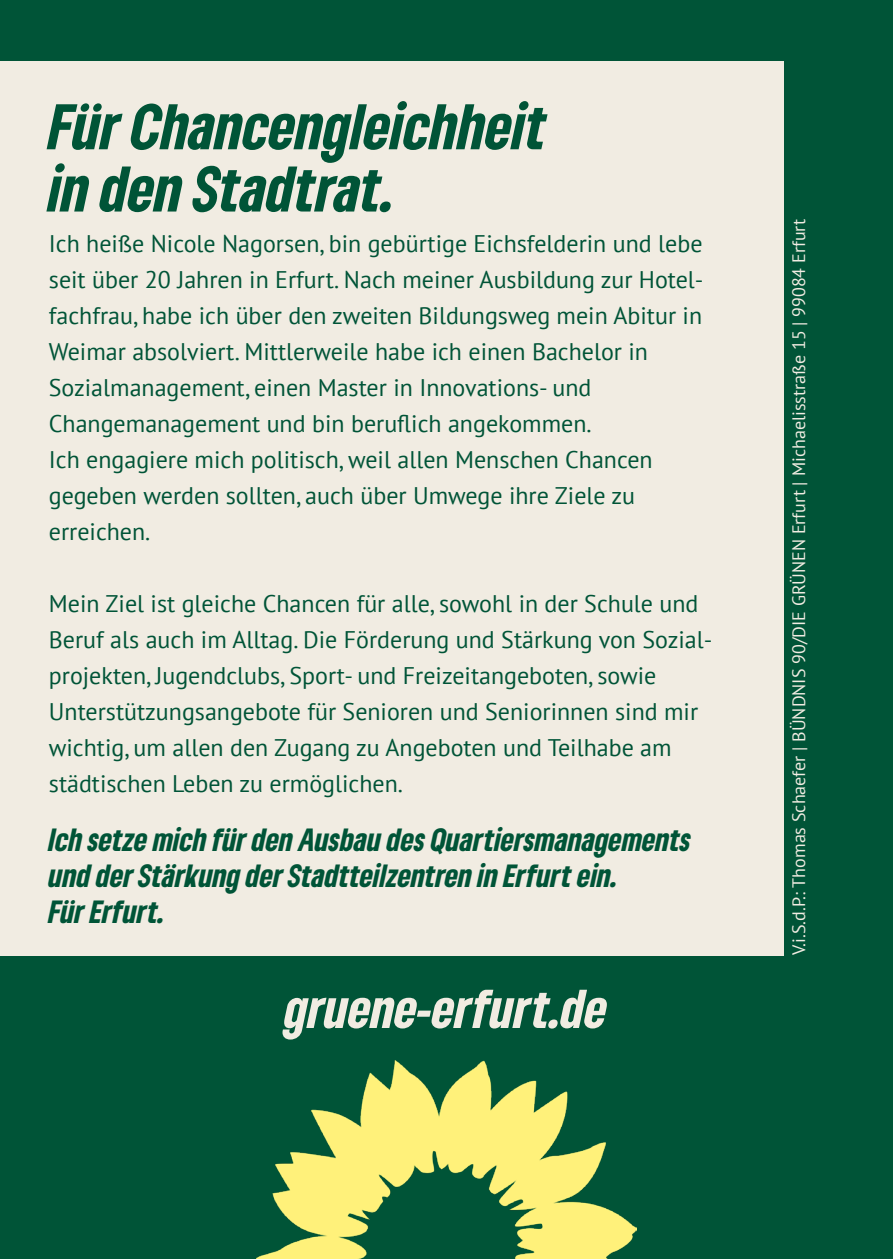
<style>
.page{position:relative;width:893px;height:1259px;background:#005437}
.page>*{position:absolute;margin:0;border:0;box-sizing:border-box;transform-origin:0 0}
.t1{font:italic 900 condensed 60px "Gruene Type";color:#005437}
.t2{font:italic 900 condensed 51px "Gruene Type";color:#f1ece2}
.t3{font:italic 900 condensed 30px/36px "Gruene Type";color:#005437}
.copy_9_12_tanne{font:24px/36px "PT Sans";color:#005437}
.t4{font:18px "PT Sans";color:#f1ece2}
</style>
<div class="page">
<div style="left:0;top:61px;width:783px;height:894px;background:#f1ece2"></div>
<img style="left:256px;top:1060px;width:381px;height:199px">
<p class="t1" style="left:49px;top:87px;width:500px">Für Chancengleichheit</p>
<p class="t1" style="left:49px;top:149px;width:349px">in den Stadtrat.</p>
<p class="copy_9_12_tanne" style="left:49px;top:225px;width:656px;text-align:justify">Ich heiße Nicole Nagorsen, bin gebürtige Eichsfelderin und lebe seit über 20 Jahren in Erfurt. Nach meiner Ausbildung zur Hotel&shy;fachfrau, habe ich über den zweiten Bildungsweg mein Abitur in Weimar absolviert. Mittlerweile habe ich einen Bachelor in</p>
<p class="copy_9_12_tanne" style="left:49px;top:369px;width:544px">Sozialmanagement, einen Master in Innovations- und</p>
<p class="copy_9_12_tanne" style="left:49px;top:405px;width:544px">Changemanagement und bin beruflich angekommen.</p>
<p class="copy_9_12_tanne" style="left:49px;top:441px;width:605px">Ich engagiere mich politisch, weil allen Menschen Chancen</p>
<p class="copy_9_12_tanne" style="left:49px;top:477px;width:588px">gegeben werden sollten, auch über Umwege ihre Ziele zu</p>
<p class="copy_9_12_tanne" style="left:49px;top:513px;width:103px">erreichen.</p>
<p class="copy_9_12_tanne" style="left:49px;top:585px;width:665px">Mein Ziel ist gleiche Chancen für alle, sowohl in der Schule und<br>Beruf als auch im Alltag. Die Förderung und Stärkung von Sozial&shy;projekten, Jugendclubs, Sport- und Freizeitangeboten, sowie</p>
<p class="copy_9_12_tanne" style="left:49px;top:693px;width:651px">Unterstützungsangebote für Senioren und Seniorinnen sind mir wichtig, um allen den Zugang zu Angeboten und Teilhabe am städtischen Leben zu ermöglichen.</p>
<p class="t3" style="left:49px;top:820px;width:644px">Ich setze mich für den Ausbau des Quartiersmanagements und der Stärkung der Stadtteilzentren in Erfurt ein.</p>
<p class="t3" style="left:49px;top:892px;width:118px">Für Erfurt.</p>
<p class="t2" style="left:285px;top:975px;width:324px">gruene-erfurt.de</p>
<p class="t4" style="left:787px;top:955px;width:738px;rotate:-90deg">V.i.S.d.P.: Thomas Schaefer | BÜNDNIS 90/DIE GRÜNEN Erfurt | Michaelisstraße 15 | 99084 Erfurt</p>
</div>
